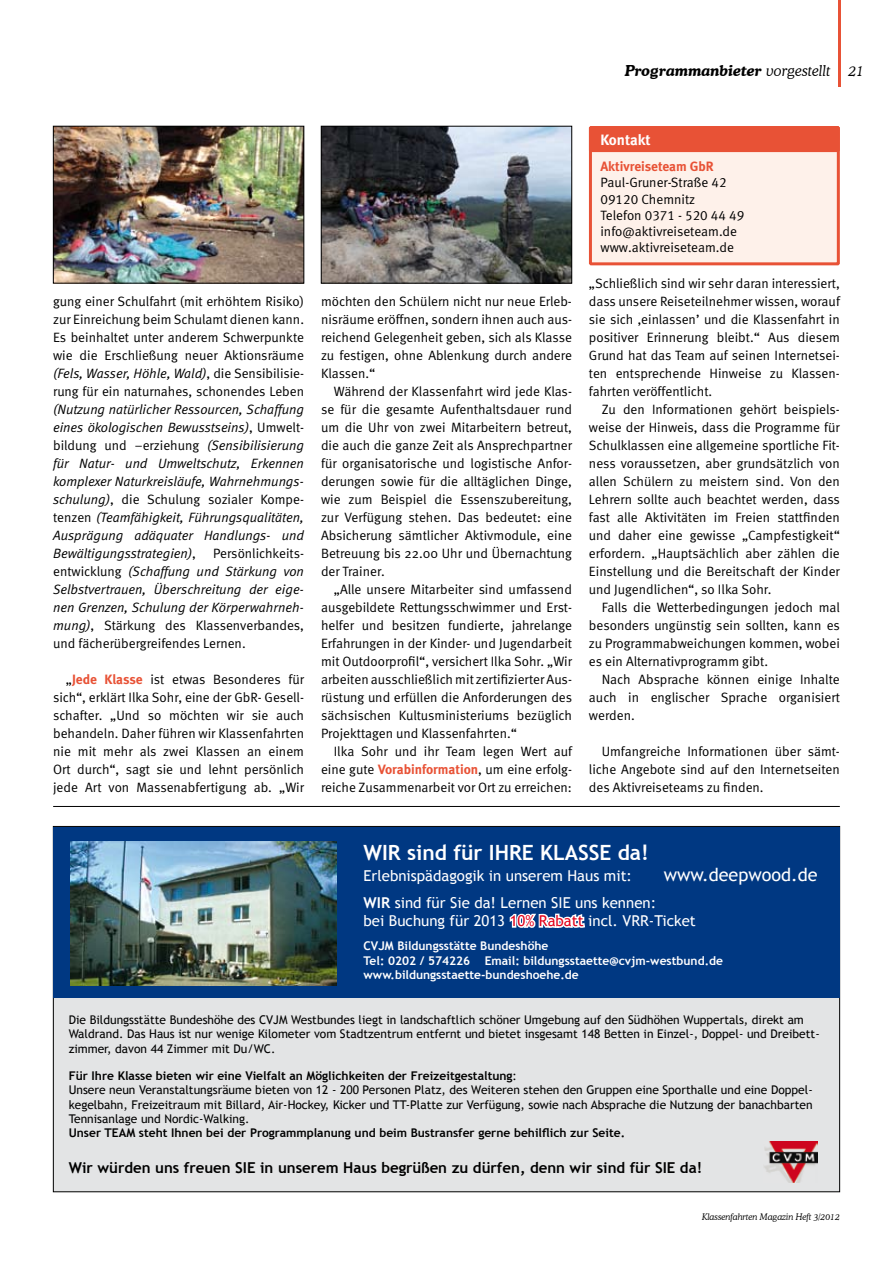
<style>
.page{position:relative;width:893px;height:1263px;background:#fff}
.page>*{position:absolute;margin:0;border:0;box-sizing:border-box;transform-origin:0 0}
.t1{font:700 21px "Trebuchet MS";color:#fff}
.t2{font:18px "Trebuchet MS";color:#fff}
.t3{font:15px/18px "Trebuchet MS";color:#fff}
.t4{font:700 15px "Trebuchet MS";color:#000}
.t5{font:italic 700 15px "Cooper BT";color:#000}
.t6{font:700 15px "Meta";color:#fff}
.t7{font:italic 300 15px "Cooper BT";color:#000}
.t8{font:13.5px/18px "Meta Normal";color:#000;text-align:justify}
.t9{font:italic 13.5px/18px "Meta Normal";color:#000;text-align:justify}
.t10{font:13.5px/16.2px "Meta Normal LF";color:#000}
.t11{font:13.5px "Meta Bold LF";color:#e85236}
.t12{font:12px/14.4px "Trebuchet MS";color:#000}
.t13{font:700 12px/14.4px "Trebuchet MS";color:#fff}
.t14{font:700 12px "Trebuchet MS";color:#000}
.t15{font:italic 300 9px "Cooper BT";color:#000}
.s1{font-weight:300}
.s2{font-style:italic}
.s3{font-style:normal}
.s4{font-family:"Meta";font-weight:700;color:#e85236}
.s5{font-weight:700}
.s6{color:#e2001a}
</style>
<div class="page">
<hr style="left:839px;top:0;width:2px;height:86px;background:#e85236">
<hr style="left:53px;top:806px;width:787px;height:1px;background:#000">
<div style="left:53px;top:826px;width:787px;height:366px;background:#e3e4e5"></div>
<img style="left:764px;top:1141px;width:53px;height:41px">
<div style="left:53px;top:827px;width:787px;height:170px;background:#003882"></div>
<img style="left:70px;top:841px;width:267px;height:144px">
<svg style="left:509px;top:913px;width:76px;height:15px"></svg>
<div style="left:590px;top:128px;width:248px;height:136px;background:#fef1ea"></div>
<div style="left:589px;top:126px;width:251px;height:139px;border:3px solid #e85236"></div>
<div style="left:590px;top:128px;width:248px;height:23px;background:#e85236"></div>
<div style="left:589px;top:126px;width:251px;height:26px;border:3px solid #e85236"></div>
<img style="left:55px;top:128px;width:247px;height:153px">
<div style="left:53px;top:126px;width:251px;height:157px;border:1px solid #000"></div>
<img style="left:323px;top:128px;width:247px;height:153px">
<div style="left:321px;top:126px;width:251px;height:157px;border:1px solid #000"></div>
<p class="t5" style="left:625px;top:61px;width:207px">Programmanbieter <span class="s1">vorgestellt</span></p>
<p class="t7" style="left:848px;top:62px;width:17px">21</p>
<p class="t8" style="left:53px;top:292px;width:252px">gung einer Schulfahrt (mit erhöhtem Risiko) zur Einreichung beim Schulamt dienen kann.<br>Es beinhaltet unter anderem Schwerpunkte wie die Erschließung neuer Aktionsräume <span class="s2">(Fels, Wasser, Höhle, Wald)</span>, die Sensibilisie&shy;rung für ein naturnahes, schonendes Leben</p>
<p class="t9" style="left:53px;top:400px;width:252px">(Nutzung natürlicher Ressourcen, Schaffung eines ökologischen Bewusstseins)<span class="s3">, Umwelt&shy;bildung und –erziehung</span> (Sensibilisierung für Natur- und Umweltschutz, Erkennen komplexer Naturkreisläufe, Wahrnehmungs&shy;schulung)<span class="s3">, die Schulung sozialer Kompe&shy;tenzen</span> (Teamfähigkeit, Führungsqualitäten, Ausprägung adäquater Handlungs- und Bewältigungsstrategien)<span class="s3">,</span></p>
<p class="t9" style="left:53px;top:544px;width:252px;text-indent:160px"><span class="s3">Persönlichkeits&shy;entwicklung</span> (Schaffung und Stärkung von Selbstvertrauen, Überschreitung der eige&shy;nen Grenzen, Schulung der Körperwahrneh&shy;mung)<span class="s3">, Stärkung des Klassenverbandes, und fächerübergreifendes Lernen.</span></p>
<p class="t8" style="left:53px;top:670px;width:252px;text-indent:13px">„<span class="s4">Jede Klasse</span> ist etwas Besonderes für sich“, erklärt Ilka Sohr, eine der GbR- Gesell&shy;schafter. „Und so möchten wir sie auch behandeln. Daher führen wir Klassenfahrten nie mit mehr als zwei Klassen an einem Ort durch“, sagt sie und lehnt persönlich jede Art von Massenabfertigung ab. „Wir</p>
<p class="t8" style="left:321px;top:292px;width:252px">möchten den Schülern nicht nur neue Erleb&shy;nisräume eröffnen, sondern ihnen auch aus&shy;reichend Gelegenheit geben, sich als Klasse zu festigen, ohne Ablenkung durch andere Klassen.“</p>
<p class="t8" style="left:321px;top:382px;width:252px;text-indent:13px">Während der Klassenfahrt wird jede Klas&shy;se für die gesamte Aufenthaltsdauer rund um die Uhr von zwei Mitarbeitern betreut, die auch die ganze Zeit als Ansprechpartner für organisatorische und logistische Anfor&shy;derungen sowie für die alltäglichen Dinge, wie zum Beispiel die Essenszubereitung, zur Verfügung stehen. Das bedeutet: eine Absicherung sämtlicher Aktivmodule, eine Betreuung bis 22.00 Uhr und Übernachtung der Trainer.</p>
<p class="t8" style="left:321px;top:580px;width:253px;text-indent:13px">„Alle unsere Mitarbeiter sind umfassend ausgebildete Rettungsschwimmer und Erst&shy;helfer und besitzen fundierte, jahrelange Erfahrungen in der Kinder- und Jugendarbeit mit Outdoorprofil“, versichert Ilka Sohr. „Wir arbeiten ausschließlich mit zertifizierter Aus&shy;rüstung und erfüllen die Anforderungen des sächsischen Kultusministeriums bezüglich Projekttagen und Klassenfahrten.“</p>
<p class="t8" style="left:321px;top:742px;width:253px;text-indent:13px">Ilka Sohr und ihr Team legen Wert auf eine gute <span class="s4">Vorabinformation</span>, um eine erfolg&shy;reiche Zusammenarbeit vor Ort zu erreichen:</p>
<p class="t6" style="left:600px;top:131px;width:52px">Kontakt</p>
<p class="t11" style="left:600px;top:159px;width:115px">Aktivreiseteam GbR</p>
<p class="t10" style="left:600px;top:175px;width:145px">Paul-Gruner-Straße 42<br>09120 Chemnitz<br>Telefon 0371 - 520 44 49 info@aktivreiseteam.de www.aktivreiseteam.de</p>
<p class="t8" style="left:589px;top:274px;width:252px">„Schließlich sind wir sehr daran interessiert, dass unsere Reiseteilnehmer wissen, worauf sie sich ‚einlassen’ und die Klassenfahrt in positiver Erinnerung bleibt.“ Aus diesem Grund hat das Team auf seinen Internetsei&shy;ten entsprechende Hinweise zu Klassen&shy;fahrten veröffentlicht.</p>
<p class="t8" style="left:589px;top:400px;width:252px;text-indent:13px">Zu den Informationen gehört beispiels&shy;weise der Hinweis, dass die Programme für Schulklassen eine allgemeine sportliche Fit&shy;ness voraussetzen, aber grundsätzlich von allen Schülern zu meistern sind. Von den Lehrern sollte auch beachtet werden, dass fast alle Aktivitäten im Freien stattfinden und daher eine gewisse „Campfestigkeit“ erfordern. „Hauptsächlich aber zählen die Einstellung und die Bereitschaft der Kinder und Jugendlichen“, so Ilka Sohr.</p>
<p class="t8" style="left:589px;top:598px;width:253px;text-indent:13px">Falls die Wetterbedingungen jedoch mal besonders ungünstig sein sollten, kann es zu Programmabweichungen kommen, wobei es ein Alternativprogramm gibt.</p>
<p class="t8" style="left:589px;top:670px;width:253px;text-indent:13px">Nach Absprache können einige Inhalte auch in englischer Sprache organisiert werden.</p>
<p class="t8" style="left:589px;top:742px;width:252px;text-indent:13px">Umfangreiche Informationen über sämt&shy;liche Angebote sind auf den Internetseiten des Aktivreiseteams zu finden.</p>
<h1 class="t1" style="left:364px;top:839px;width:287px">WIR sind für IHRE KLASSE da!</h1>
<p class="t3" style="left:364px;top:867px;width:270px">Erlebnispädagogik in unserem Haus mit:</p>
<h2 class="t2" style="left:664px;top:864px;width:155px">www.deepwood.de</h2>
<p class="t3" style="left:364px;top:894px;width:334px"><span class="s5">WIR</span> sind für Sie da! Lernen SIE uns kennen:<br>bei Buchung für 2013 <span class="s6">10% Rabatt</span> incl. VRR-Ticket</p>
<p class="t13" style="left:364px;top:939px;width:361px">CVJM Bildungsstätte Bundeshöhe<br>Tel: 0202 / 574226 Email: bildungsstaette@cvjm-westbund.de www.bildungsstaette-bundeshoehe.de</p>
<p class="t12" style="left:69px;top:1012px;width:753px">Die Bildungsstätte Bundeshöhe des CVJM Westbundes liegt in landschaftlich schöner Umgebung auf den Südhöhen Wuppertals, direkt am<br>Waldrand. Das Haus ist nur wenige Kilometer vom Stadtzentrum entfernt und bietet insgesamt 148 Betten in Einzel-, Doppel- und Dreibett&shy;zimmer, davon 44 Zimmer mit Du/WC.</p>
<p class="t12" style="left:69px;top:1068px;width:745px"><span class="s5">Für Ihre Klasse bieten wir eine Vielfalt an Möglichkeiten der Freizeitgestaltung</span>:<br>Unsere neun Veranstaltungsräume bieten von 12 - 200 Personen Platz, des Weiteren stehen den Gruppen eine Sporthalle und eine Doppel&shy;kegelbahn, Freizeitraum mit Billard, Air-Hockey, Kicker und TT-Platte zur Verfügung, sowie nach Absprache die Nutzung der banachbarten Tennisanlage und Nordic-Walking.</p>
<p class="t14" style="left:69px;top:1125px;width:558px">Unser TEAM steht Ihnen bei der Programmplanung und beim Bustransfer gerne behilflich zur Seite.</p>
<p class="t4" style="left:69px;top:1158px;width:635px">Wir würden uns freuen SIE in unserem Haus begrüßen zu dürfen, denn wir sind für SIE da!</p>
<p class="t15" style="left:702px;top:1211px;width:139px">Klassenfahrten Magazin Heft 3/2012</p>
</div>
